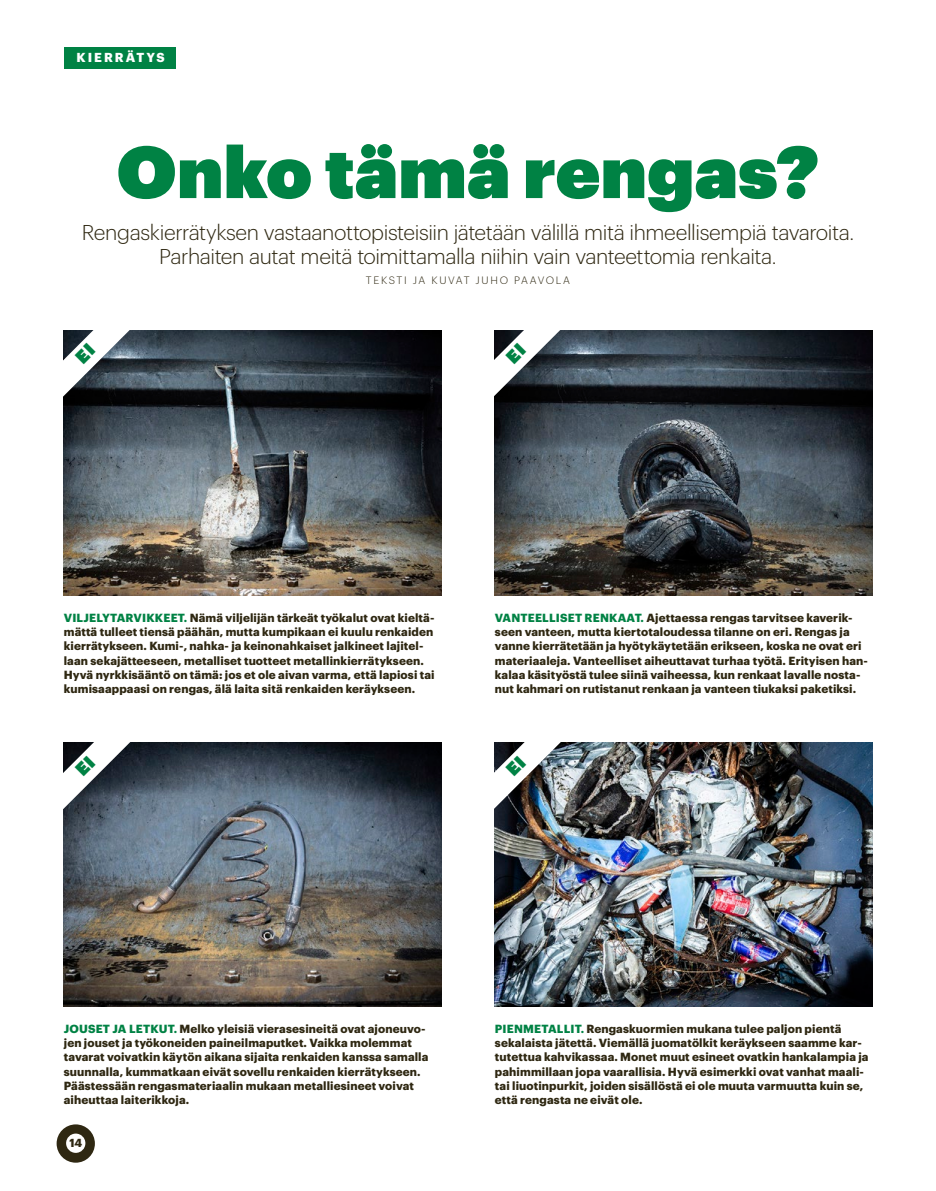
<style>
.page{position:relative;width:936px;height:1191px;background:#fff}
.page>*{position:absolute;margin:0;border:0;box-sizing:border-box;transform-origin:0 0}
.t1{font:72px "Graphik Super";letter-spacing:.01em;color:#008244}
.t2{font:300 21px/24px "Graphik";letter-spacing:-.02em;color:#2f2812;text-align:center}
.t3{font:700 12.75px "Graphik";letter-spacing:.155em;color:#fff}
.t4{font:700 11.55px/14.2px "Graphik";letter-spacing:.01em;color:#2f2812}
.t5{font:700 11.4px "Graphik";color:#2f2812}
.t6{font:300 10.5px "Graphik";letter-spacing:.165em;color:#2f2812}
.s1{color:#008244}
</style>
<div class="page">
<img style="left:64px;top:330px;width:377px;height:265px">
<img style="left:64px;top:743px;width:377px;height:263px">
<img style="left:495px;top:330px;width:377px;height:265px">
<img style="left:495px;top:743px;width:377px;height:263px">
<div style="left:64px;top:47px;width:112px;height:22px;background:#008244"></div>
<svg style="left:57px;top:1124px;width:38px;height:38px"></svg>
<svg style="left:63px;top:330px;width:81px;height:82px"></svg>
<svg style="left:63px;top:742px;width:81px;height:83px"></svg>
<svg style="left:494px;top:330px;width:81px;height:82px"></svg>
<img style="left:494px;top:742px;width:81px;height:83px">
<p class="t3" style="left:77px;top:48px;width:90px">KIERRÄTYS</p>
<h1 class="t1" style="left:117px;top:115px;width:703px">Onko tämä rengas?</h1>
<h2 class="t2" style="left:82px;top:219px;width:774px">Rengaskierrätyksen vastaanottopisteisiin jätetään välillä mitä ihmeellisempiä tavaroita.<br>Parhaiten autat meitä toimittamalla niihin vain vanteettomia renkaita.</h2>
<p class="t6" style="left:366px;top:272px;width:206px">TEKSTI JA KUVAT JUHO PAAVOLA</p>
<p class="t4" style="left:64px;top:609px;width:372px"><span class="s1">VILJELYTARVIKKEET.</span> Nämä viljelijän tärkeät työkalut ovat kieltä&shy;mättä tulleet tiensä päähän, mutta kumpikaan ei kuulu renkaiden kierrätykseen. Kumi-, nahka- ja keinonahkaiset jalkineet lajitel&shy;laan sekajätteeseen, metalliset tuotteet metallinkierrätykseen.<br>Hyvä nyrkkisääntö on tämä: jos et ole aivan varma, että lapiosi tai kumisaappaasi on rengas, älä laita sitä renkaiden keräykseen.</p>
<p class="t4" style="left:495px;top:609px;width:374px"><span class="s1">VANTEELLISET RENKAAT.</span> Ajettaessa rengas tarvitsee kaverik&shy;seen vanteen, mutta kiertotaloudessa tilanne on eri. Rengas ja vanne kierrätetään ja hyötykäytetään erikseen, koska ne ovat eri materiaaleja. Vanteelliset aiheuttavat turhaa työtä. Erityisen han&shy;kalaa käsityöstä tulee siinä vaiheessa, kun renkaat lavalle nosta&shy;nut kahmari on rutistanut renkaan ja vanteen tiukaksi paketiksi.</p>
<p class="t4" style="left:64px;top:1020px;width:366px"><span class="s1">JOUSET JA LETKUT.</span> Melko yleisiä vierasesineitä ovat ajoneuvo&shy;jen jouset ja työkoneiden paineilmaputket. Vaikka molemmat tavarat voivatkin käytön aikana sijaita renkaiden kanssa samalla suunnalla, kummatkaan eivät sovellu renkaiden kierrätykseen.<br>Päästessään rengasmateriaalin mukaan metalliesineet voivat aiheuttaa laiterikkoja.</p>
<p class="t4" style="left:495px;top:1020px;width:375px"><span class="s1">PIENMETALLIT.</span> Rengaskuormien mukana tulee paljon pientä sekalaista jätettä. Viemällä juomatölkit keräykseen saamme kar&shy;tutettua kahvikassaa. Monet muut esineet ovatkin hankalampia ja pahimmillaan jopa vaarallisia. Hyvä esimerkki ovat vanhat maali&shy;tai liuotinpurkit, joiden sisällöstä ei ole muuta varmuutta kuin se, että rengasta ne eivät ole.</p>
<p class="t5" style="left:69px;top:1134px;width:14px">14</p>
</div>
